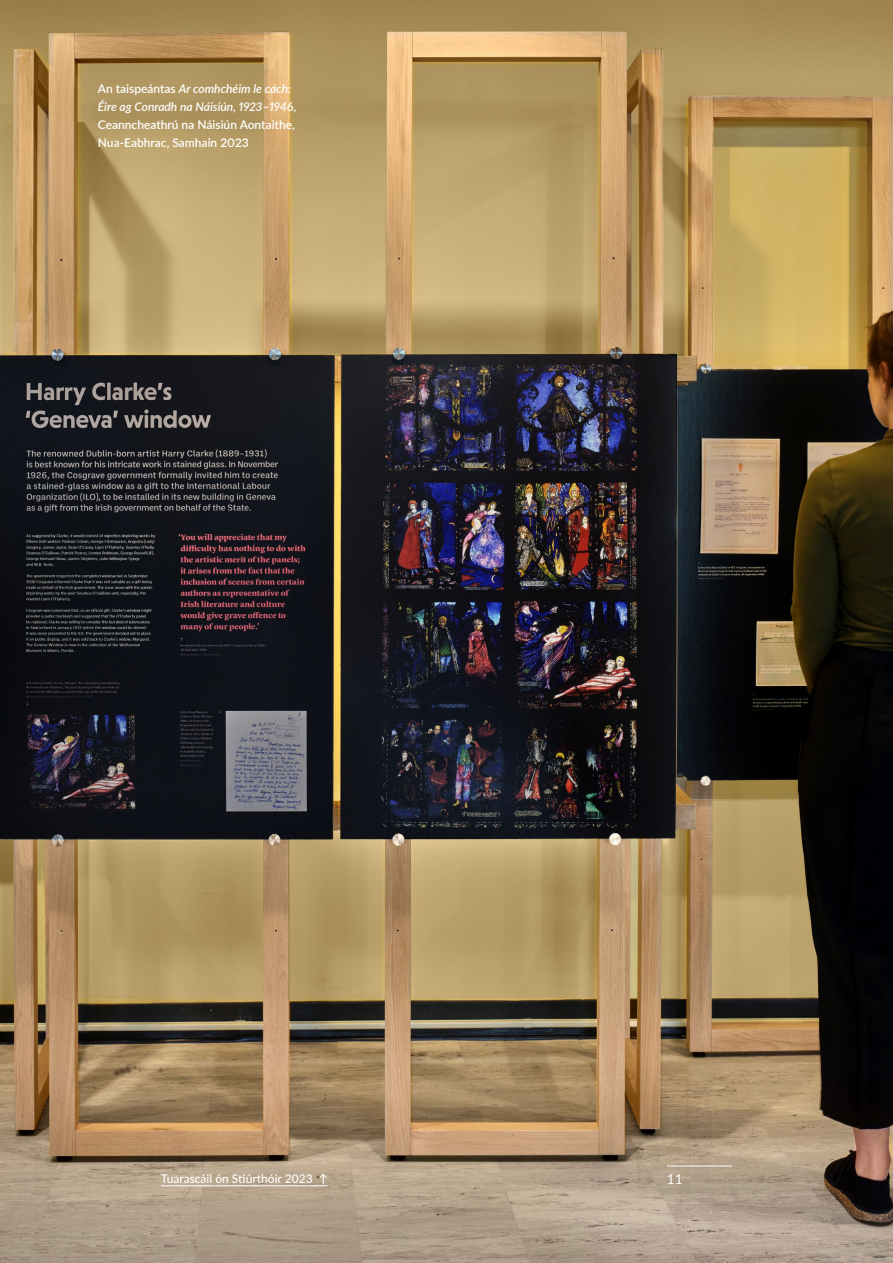
<style>
.page{position:relative;width:893px;height:1263px;background:#fff}
.page>*{position:absolute;margin:0;border:0;box-sizing:border-box;transform-origin:0 0}
.Folio{font:13.5px "Lato";color:#fff}
.t1{font:600 12px/18px "Lato";color:#fff}
.t2{font:500 12px "Lato";color:#fff}
.s1{font-style:italic}
</style>
<div class="page">
<img style="left:0;top:0;width:893px;height:1263px">
<hr style="left:667px;top:1166px;width:65px;height:1px;background:#fff">
<hr style="left:161px;top:1185px;width:167px;height:1px;background:#fff">
<p class="t1" style="left:98px;top:79px;width:200px">An taispeántas <span class="s1">Ar comhchéim le cách:<br>Éire ag Conradh na Náisiún, 1923–194</span>6, Ceanncheathrú na Náisiún Aontaithe, Nua-Eabhrac, Samhain 2023</p>
<p class="t2" style="left:161px;top:1170px;width:168px">Tuarascáil ón Stiúrthóir 2023 ↑</p>
<p class="Folio" style="left:667px;top:1170px;width:17px">11</p>
</div>
